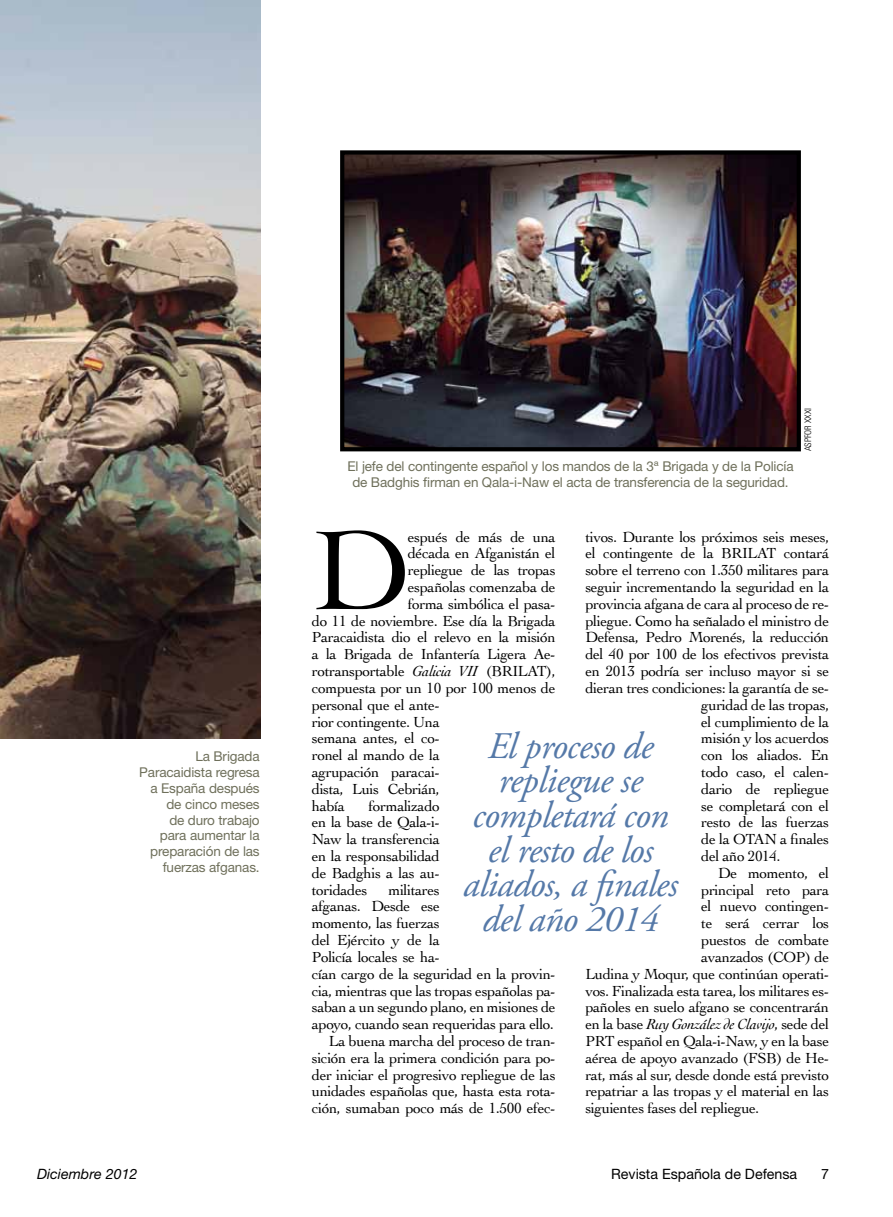
<style>
.page{position:relative;width:893px;height:1217px;background:#fff}
.page>*{position:absolute;margin:0;border:0;box-sizing:border-box;transform-origin:0 0}
.t1{font:118.05px "Cochin";color:#000}
.t2{font:italic 37.5px/34.5px "Adobe Garamond Pro";letter-spacing:-.02em;color:#5579a8;text-align:center}
.t3{font:15.3px/16.8px "Cochin";letter-spacing:-.025em;color:#000;text-align:justify}
.t4{font:italic 15.3px "Cochin";letter-spacing:-.025em;color:#000}
.t5{font:14.25px "Helvetica Neue";color:#000}
.t6{font:italic 14.25px "Helvetica Neue";color:#000}
.t7{font:13.5px/15.8px "Helvetica Neue";letter-spacing:-.01em;color:#6f705b;text-align:right}
.t8{font:300 condensed 9px "Univers";letter-spacing:-.005em;color:#000}
.s1{font-style:normal}
.s2{font-style:italic}
</style>
<div class="page">
<img style="left:0;top:0;width:261px;height:737px">
<img style="left:345px;top:155px;width:451px;height:291px">
<div style="left:340px;top:150px;width:461px;height:301px;border:4px solid #000"></div>
<p class="t7" style="left:139px;top:748px;width:122px">La Brigada<br>Paracaidista regresa a España después de cinco meses<br>de duro trabajo<br>para aumentar la preparación de las fuerzas afganas.</p>
<p class="t7" style="left:347px;top:458px;width:448px;text-align:center">El jefe del contingente español y los mandos de la 3ª Brigada y de la Policía de Badghis firman en Qala-i-Naw el acta de transferencia de la seguridad.</p>
<p class="t8" style="left:802px;top:451px;width:45px;rotate:-90deg">ASPFOR XXXI</p>
<h1 class="t1" style="left:312px;top:490px;width:100px">D</h1>
<p class="t3" style="left:408px;top:527px;width:149px">espués de más de una</p>
<p class="t3" style="left:585px;top:527px;width:245px">tivos. Durante los próximos seis meses,</p>
<p class="t3" style="left:585px;top:544px;width:245px">el contingente de la BRILAT contará</p>
<p class="t3" style="left:585px;top:561px;width:245px">sobre el terreno con 1.350 militares para</p>
<p class="t3" style="left:585px;top:578px;width:245px">seguir incrementando la seguridad en la</p>
<p class="t3" style="left:585px;top:594px;width:245px">provincia afgana de cara al proceso de re-</p>
<p class="t3" style="left:585px;top:611px;width:245px">pliegue. Como ha señalado el ministro de</p>
<p class="t3" style="left:585px;top:628px;width:245px">Defensa, Pedro Morenés, la reducción</p>
<p class="t3" style="left:585px;top:645px;width:245px">del 40 por 100 de los efectivos prevista</p>
<p class="t3" style="left:585px;top:662px;width:245px">en 2013 podría ser incluso mayor si se</p>
<p class="t3" style="left:585px;top:678px;width:245px">dieran tres condiciones: la garantía de se-</p>
<p class="t3" style="left:701px;top:695px;width:129px">guridad de las tropas,</p>
<p class="t3" style="left:701px;top:712px;width:129px">el cumplimiento de la</p>
<p class="t3" style="left:701px;top:729px;width:129px">misión y los acuerdos</p>
<p class="t3" style="left:701px;top:746px;width:129px">con los aliados. En</p>
<p class="t3" style="left:701px;top:762px;width:129px">todo caso, el calen-</p>
<p class="t3" style="left:701px;top:779px;width:129px">dario de repliegue</p>
<p class="t3" style="left:701px;top:796px;width:129px">se completará con el</p>
<p class="t3" style="left:701px;top:813px;width:129px">resto de las fuerzas</p>
<p class="t3" style="left:701px;top:830px;width:129px">de la OTAN a finales</p>
<p class="t3" style="left:701px;top:846px;width:81px">del año 2014.</p>
<p class="t3" style="left:718px;top:863px;width:112px">De momento, el</p>
<p class="t3" style="left:701px;top:880px;width:129px">principal reto para</p>
<p class="t3" style="left:701px;top:897px;width:129px">el nuevo contingen-</p>
<p class="t3" style="left:701px;top:914px;width:129px">te será cerrar los</p>
<p class="t3" style="left:701px;top:930px;width:129px">puestos de combate</p>
<p class="t3" style="left:701px;top:947px;width:129px">avanzados (COP) de</p>
<p class="t3" style="left:585px;top:964px;width:245px">Ludina y Moqur, que continúan operati-</p>
<p class="t3" style="left:585px;top:981px;width:245px">vos. Finalizada esta tarea, los militares es-</p>
<p class="t3" style="left:585px;top:998px;width:245px">pañoles en suelo afgano se concentrarán</p>
<p class="t4" style="left:585px;top:1013px;width:245px"><span class="s1">en la base</span> Ruy González de Clavijo<span class="s1">, sede del</span></p>
<p class="t3" style="left:585px;top:1031px;width:245px">PRT español en Qala-i-Naw, y en la base</p>
<p class="t3" style="left:585px;top:1048px;width:245px">aérea de apoyo avanzado (FSB) de He-</p>
<p class="t3" style="left:585px;top:1065px;width:245px">rat, más al sur, desde donde está previsto</p>
<p class="t3" style="left:585px;top:1082px;width:245px">repatriar a las tropas y el material en las</p>
<p class="t3" style="left:585px;top:1098px;width:176px">siguientes fases del repliegue.</p>
<p class="t3" style="left:408px;top:544px;width:149px">década en Afganistán el</p>
<p class="t3" style="left:408px;top:561px;width:149px">repliegue de las tropas</p>
<p class="t3" style="left:408px;top:578px;width:149px">españolas comenzaba de</p>
<p class="t3" style="left:408px;top:594px;width:149px">forma simbólica el pasa-</p>
<p class="t3" style="left:312px;top:611px;width:245px">do 11 de noviembre. Ese día la Brigada</p>
<p class="t3" style="left:312px;top:628px;width:245px">Paracaidista dio el relevo en la misión</p>
<p class="t3" style="left:312px;top:645px;width:245px">a la Brigada de Infantería Ligera Ae-</p>
<p class="t3" style="left:312px;top:662px;width:245px">rotransportable <span class="s2">Galicia VII</span> (BRILAT),</p>
<p class="t3" style="left:312px;top:678px;width:245px">compuesta por un 10 por 100 menos de</p>
<p class="t3" style="left:312px;top:695px;width:129px">personal que el ante-</p>
<p class="t3" style="left:312px;top:712px;width:129px">rior contingente. Una</p>
<p class="t3" style="left:312px;top:729px;width:129px">semana antes, el co-</p>
<p class="t3" style="left:312px;top:746px;width:129px">ronel al mando de la</p>
<p class="t3" style="left:312px;top:762px;width:129px">agrupación paracai-</p>
<p class="t3" style="left:312px;top:779px;width:129px">dista, Luis Cebrián,</p>
<p class="t3" style="left:312px;top:796px;width:35px">había</p>
<h2 class="t2" style="left:463px;top:729px;width:216px">El proceso de repliegue se completará con el resto de los aliados, a finales del año 2014</h2>
<p class="t3" style="left:312px;top:796px;width:129px;text-indent:57px">formalizado en la base de Qala-i-Naw la transferencia en la responsabilidad de Badghis a las au&shy;toridades</p>
<p class="t3" style="left:388px;top:880px;width:53px">militares</p>
<p class="t3" style="left:312px;top:897px;width:129px">afganas. Desde ese</p>
<p class="t3" style="left:312px;top:914px;width:129px">momento, las fuerzas</p>
<p class="t3" style="left:312px;top:930px;width:129px">del Ejército y de la</p>
<p class="t3" style="left:312px;top:947px;width:129px">Policía locales se ha-</p>
<p class="t3" style="left:312px;top:964px;width:245px">cían cargo de la seguridad en la provin-</p>
<p class="t3" style="left:312px;top:981px;width:245px">cia, mientras que las tropas españolas pa-</p>
<p class="t3" style="left:312px;top:998px;width:245px">saban a un segundo plano, en misiones de</p>
<p class="t3" style="left:312px;top:1014px;width:244px">apoyo, cuando sean requeridas para ello.</p>
<p class="t3" style="left:329px;top:1031px;width:228px">La buena marcha del proceso de tran-</p>
<p class="t3" style="left:312px;top:1048px;width:245px">sición era la primera condición para po-</p>
<p class="t3" style="left:312px;top:1065px;width:245px">der iniciar el progresivo repliegue de las</p>
<p class="t3" style="left:312px;top:1082px;width:245px">unidades españolas que, hasta esta rota-</p>
<p class="t3" style="left:312px;top:1098px;width:245px">ción, sumaban poco más de 1.500 efec-</p>
<p class="t6" style="left:37px;top:1164px;width:102px">Diciembre 2012</p>
<p class="t5" style="left:611px;top:1164px;width:188px">Revista Española de Defensa</p>
<p class="t5" style="left:821px;top:1164px;width:9px">7</p>
</div>
